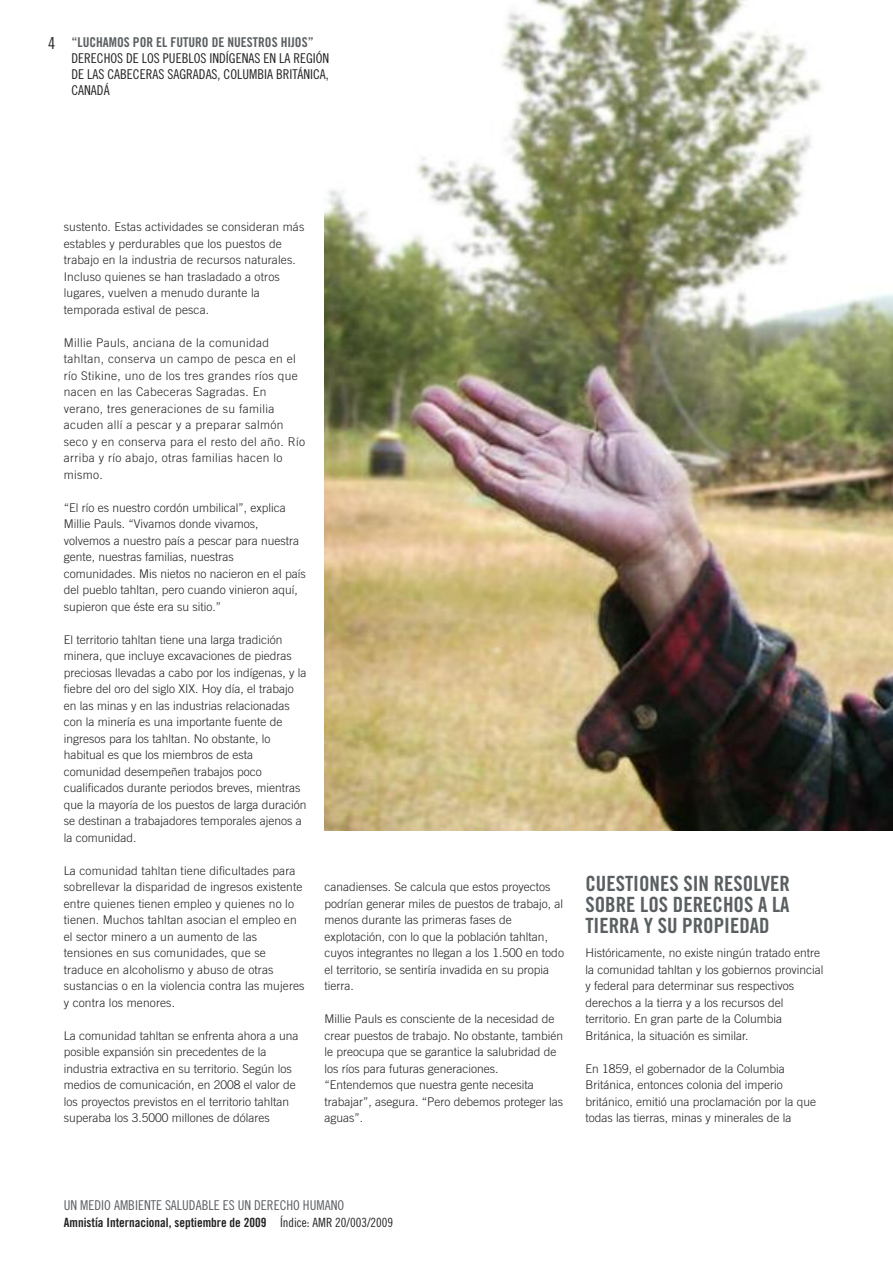
<style>
.page{position:relative;width:893px;height:1263px;background:#fff}
.page>*{position:absolute;margin:0;border:0;box-sizing:border-box;transform-origin:0 0}
.t1{font:21px/21px "Amnesty Trade Gothic Bd Cn 20";color:#5a5f62;text-align:justify}
.t2{font:16.5px "Amnesty Trade Gothic Cn 18";color:#222221}
.t3{font:13.5px/16.2px "Amnesty Trade Gothic Cn 18";color:#222221;text-align:justify}
.t4{font:13.5px "Amnesty Trade Gothic Cn 18";color:#5a5f62}
.t5{font:13.5px "Amnesty Trade Gothic Bd Cn 20";color:#5a5f62}
.t6{font:12.75px "Amnesty Trade Gothic Bd Cn 20";color:#222221}
.t7{font:300 12px/16.5px "Amnesty Trade Gothic";color:#222221}
.t8{font:300 12px/16.5px "Amnesty Trade Gothic";letter-spacing:.03em;color:#222221}
.s1{font-family:"Amnesty Trade Gothic Cn 18"}
</style>
<div class="page">
<img style="left:325px;top:0;width:568px;height:830px">
<h2 class="t2" style="left:48px;top:33px;width:9px">4</h2>
<p class="t5" style="left:71px;top:34px;width:244px">“LUCHAMOS POR EL FUTURO DE NUESTROS HIJOS”</p>
<p class="t3" style="left:71px;top:50px;width:259px">DERECHOS DE LOS PUEBLOS INDÍGENAS EN LA REGIÓN DE LAS CABECERAS SAGRADAS, COLUMBIA BRITÁNICA, CANADÁ</p>
<p class="t7" style="left:64px;top:218px;width:242px">sustento. Estas actividades se consideran más estables y perdurables que los puestos de trabajo en la industria de recursos naturales.<br>Incluso quienes se han trasladado a otros lugares, vuelven a menudo durante la temporada estival de pesca.</p>
<p class="t8" style="left:64px;top:334px;width:243px">Millie Pauls, anciana de la comunidad tahltan, conserva un campo de pesca en el río Stikine, uno de los tres grandes ríos que nacen en las Cabeceras Sagradas. En verano, tres generaciones de su familia acuden allí a pescar y a preparar salmón seco y en conserva para el resto del año. Río arriba y río abajo, otras familias hacen lo mismo.</p>
<p class="t7" style="left:64px;top:499px;width:244px">“El río es nuestro cordón umbilical”, explica Millie Pauls. “Vivamos donde vivamos, volvemos a nuestro país a pescar para nuestra gente, nuestras familias, nuestras comunidades. Mis nietos no nacieron en el país del pueblo tahltan, pero cuando vinieron aquí, supieron que éste era su sitio.”</p>
<p class="t7" style="left:64px;top:631px;width:244px">El territorio tahltan tiene una larga tradición minera, que incluye excavaciones de piedras preciosas llevadas a cabo por los indígenas, y la fiebre del oro del siglo XIX. Hoy día, el trabajo en las minas y en las industrias relacionadas con la minería es una importante fuente de ingresos para los tahltan. No obstante, lo habitual es que los miembros de esta comunidad desempeñen trabajos poco cualificados durante periodos breves, mientras que la mayoría de los puestos de larga duración se destinan a trabajadores temporales ajenos a la comunidad.</p>
<p class="t7" style="left:64px;top:862px;width:242px">La comunidad tahltan tiene dificultades para sobrellevar la disparidad de ingresos existente entre quienes tienen empleo y quienes no lo tienen. Muchos tahltan asocian el empleo en el sector minero a un aumento de las tensiones en sus comunidades, que se traduce en alcoholismo y abuso de otras sustancias o en la violencia contra las mujeres y contra los menores.</p>
<p class="t7" style="left:64px;top:1027px;width:236px">La comunidad tahltan se enfrenta ahora a una posible expansión sin precedentes de la industria extractiva en su territorio. Según los medios de comunicación, en 2008 el valor de los proyectos previstos en el territorio tahltan superaba los 3.5000 millones de dólares</p>
<p class="t7" style="left:325px;top:878px;width:241px">canadienses. Se calcula que estos proyectos podrían generar miles de puestos de trabajo, al menos durante las primeras fases de explotación, con lo que la población tahltan, cuyos integrantes no llegan a los 1.500 en todo el territorio, se sentiría invadida en su propia tierra.</p>
<p class="t7" style="left:325px;top:1010px;width:240px">Millie Pauls es consciente de la necesidad de crear puestos de trabajo. No obstante, también le preocupa que se garantice la salubridad de los ríos para futuras generaciones. “Entendemos que nuestra gente necesita trabajar”, asegura. “Pero debemos proteger las aguas”.</p>
<h1 class="t1" style="left:585px;top:873px;width:206px">CUESTIONES SIN RESOLVER SOBRE LOS DERECHOS A LA TIERRA Y SU PROPIEDAD</h1>
<p class="t7" style="left:585px;top:944px;width:240px">Históricamente, no existe ningún tratado entre la comunidad tahltan y los gobiernos provincial y federal para determinar sus respectivos derechos a la tierra y a los recursos del territorio. En gran parte de la Columbia Británica, la situación es similar.</p>
<p class="t7" style="left:585px;top:1060px;width:232px">En 1859, el gobernador de la Columbia Británica, entonces colonia del imperio británico, emitió una proclamación por la que todas las tierras, minas y minerales de la</p>
<p class="t4" style="left:64px;top:1197px;width:282px">UN MEDIO AMBIENTE SALUDABLE ES UN DERECHO HUMANO</p>
<p class="t6" style="left:64px;top:1215px;width:331px">Amnistía Internacional, septiembre de 2009 <span class="s1">Índice: AMR 20/003/2009</span></p>
</div>
